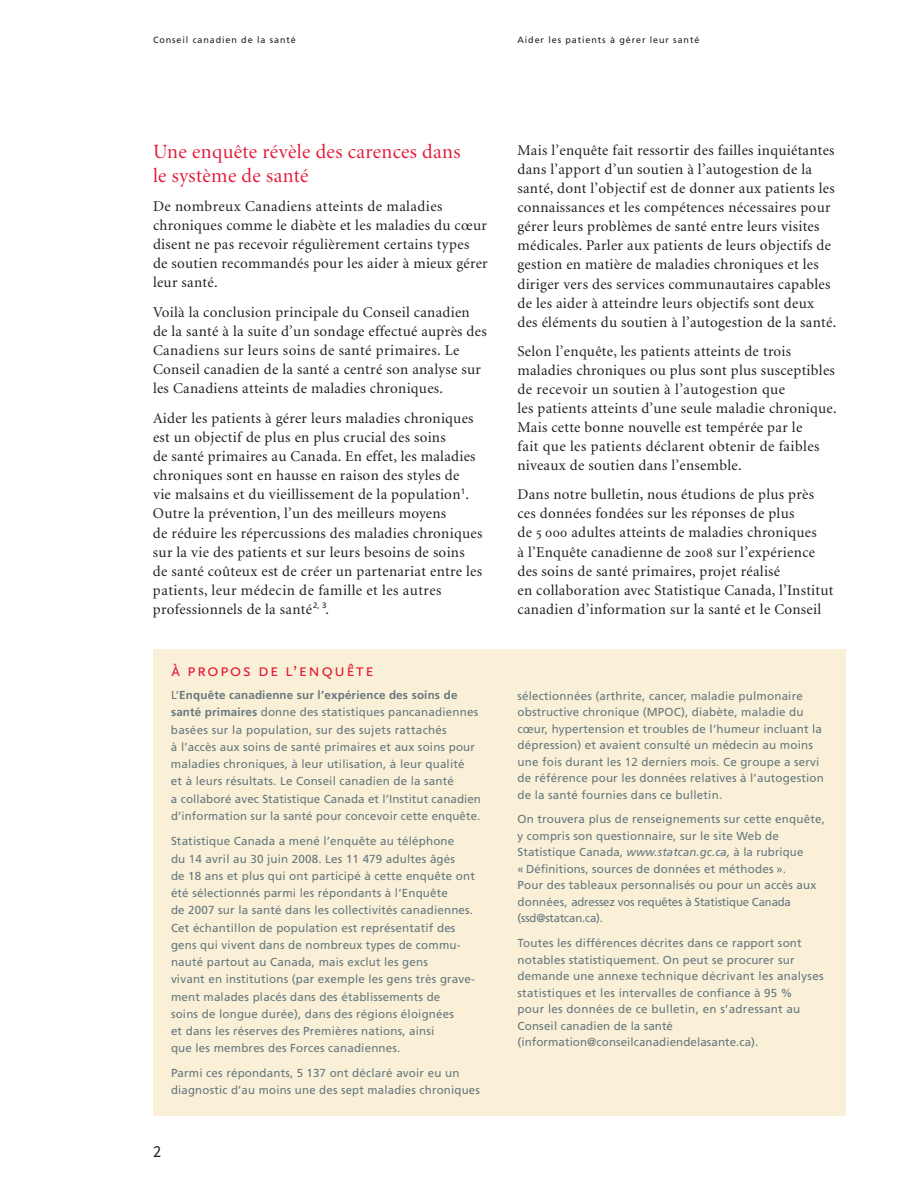
<style>
.page{position:relative;width:918px;height:1188px;background:#fff}
.page>*{position:absolute;margin:0;border:0;box-sizing:border-box;transform-origin:0 0}
.t1{font:20.25px/24px "Minion Display";letter-spacing:.02em;color:#e31836}
.t2{font:18px "Scala Sans Caps";letter-spacing:.06em;color:#e31836}
.t3{font:16.5px "Scala Sans Caps";color:#231f20}
.t4{font:15px/19.2px "Minion";letter-spacing:.02em;color:#231f20}
.t5{font:11.7px/17.2px "Frutiger";letter-spacing:.015em;color:#66787e}
.t6{font:9px "Frutiger";letter-spacing:.1em;color:#231f20}
.s1{font-weight:700}
.s2{font-family:"Minion Exp";font-size:14.25px}
.s3{font-style:italic}
</style>
<div class="page">
<div style="left:153px;top:650px;width:693px;height:466px;background:#faf0d8"></div>
<p class="t6" style="left:153px;top:36px;width:144px">Conseil canadien de la santé</p>
<p class="t6" style="left:518px;top:36px;width:183px">Aider les patients à gérer leur santé</p>
<h1 class="t1" style="left:153px;top:142px;width:309px">Une enquête révèle des carences dans le système de santé</h1>
<p class="t4" style="left:153px;top:197px;width:336px">De nombreux Canadiens atteints de maladies chroniques comme le diabète et les maladies du cœur disent ne pas recevoir régulièrement certains types<br>de soutien recommandés pour les aider à mieux gérer leur santé.</p>
<p class="t4" style="left:153px;top:303px;width:335px">Voilà la conclusion principale du Conseil canadien de la santé à la suite d’un sondage effectué auprès des Canadiens sur leurs soins de santé primaires. Le Conseil canadien de la santé a centré son analyse sur les Canadiens atteints de maladies chroniques.</p>
<p class="t4" style="left:153px;top:410px;width:331px">Aider les patients à gérer leurs maladies chroniques est un objectif de plus en plus crucial des soins<br>de santé primaires au Canada. En effet, les maladies chroniques sont en hausse en raison des styles de<br>vie malsains et du vieillissement de la population<sup>1</sup>.<br>Outre la prévention, l’un des meilleurs moyens<br>de réduire les répercussions des maladies chroniques sur la vie des patients et sur leurs besoins de soins de santé coûteux est de créer un partenariat entre les patients, leur médecin de famille et les autres professionnels de la santé<sup>2,</sup> <sup>3</sup>.</p>
<h2 class="t2" style="left:171px;top:659px;width:204px">à propos de l’enquête</h2>
<p class="t5" style="left:171px;top:687px;width:312px">L’<span class="s1">Enquête canadienne sur l’expérience des soins de santé primaires</span> donne des statistiques pan canadiennes basées sur la population, sur des sujets rattachés<br>à l’accès aux soins de santé primaires et aux soins pour maladies chroniques, à leur utilisation, à leur qualité<br>et à leurs résultats. Le Conseil canadien de la santé<br>a collaboré avec Statistique Canada et l’Institut canadien d’information sur la santé pour concevoir cette enquête.</p>
<p class="t5" style="left:171px;top:834px;width:306px">Statistique Canada a mené l’enquête au téléphone<br>du 14 avril au 30 juin 2008. Les 11 479 adultes âgés<br>de 18 ans et plus qui ont participé à cette enquête ont été sélectionnés parmi les répondants à l’Enquête<br>de 2007 sur la santé dans les collectivités canadiennes.<br>Cet échantillon de population est représentatif des gens qui vivent dans de nombreux types de commu&shy;nauté partout au Canada, mais exclut les gens<br>vivant en institutions (par exemple les gens très grave&shy;ment malades placés dans des établissements de<br>soins de longue durée), dans des régions éloignées<br>et dans les réserves des Premières nations, ainsi<br>que les membres des Forces canadiennes.</p>
<p class="t5" style="left:171px;top:1066px;width:310px;line-height:16.5px">Parmi ces répondants, 5 137 ont déclaré avoir eu un diagnostic d’au moins une des sept maladies chroniques</p>
<h3 class="t3" style="left:153px;top:1141px;width:10px">2</h3>
<p class="t4" style="left:517px;top:142px;width:320px">Mais l’enquête fait ressortir des failles inquiétantes dans l’apport d’un soutien à l’autogestion de la santé, dont l’objectif est de donner aux patients les connaissances et les compétences nécessaires pour gérer leurs problèmes de santé entre leurs visites médicales. Parler aux patients de leurs objectifs de gestion en matière de maladies chroniques et les diriger vers des services communautaires capables de les aider à atteindre leurs objectifs sont deux des éléments du soutien à l’autogestion de la santé.</p>
<p class="t4" style="left:517px;top:343px;width:321px">Selon l’enquête, les patients atteints de trois maladies chroniques ou plus sont plus susceptibles de recevoir un soutien à l’autogestion que<br>les patients atteints d’une seule maladie chronique.<br>Mais cette bonne nouvelle est tempérée par le<br>fait que les patients déclarent obtenir de faibles niveaux de soutien dans l’ensemble.</p>
<p class="t4" style="left:517px;top:486px;width:318px">Dans notre bulletin, nous étudions de plus près ces données fondées sur les réponses de plus<br>de <span class="s2">5 000</span> adultes atteints de maladies chroniques<br>à l’Enquête canadienne de <span class="s2">2008</span> sur l’expérience des soins de santé primaires, projet réalisé<br>en collaboration avec Statistique Canada, l’Institut canadien d’information sur la santé et le Conseil</p>
<p class="t5" style="left:518px;top:688px;width:308px;line-height:16.5px">sélectionnées (arthrite, cancer, maladie pulmonaire obstructive chronique (MPOC), diabète, maladie du cœur, hypertension et troubles de l’humeur incluant la dépression) et avaient consulté un médecin au moins une fois durant les 12 derniers mois. Ce groupe a servi de référence pour les données relatives à l’autogestion de la santé fournies dans ce bulletin.</p>
<p class="t5" style="left:518px;top:812px;width:309px;line-height:16.5px">On trouvera plus de renseignements sur cette enquête, y compris son questionnaire, sur le site Web de<br>Sta tis tique Canada, <span class="s3">www.statcan.gc.ca,</span> à la rubrique<br>« Défin itions, sources de données et méthodes ».<br>Pour des tableaux personnalisés ou pour un accès aux données, adressez vos requêtes à Statistique Canada (ssd@statcan.ca).</p>
<p class="t5" style="left:518px;top:936px;width:308px;line-height:16.5px">Toutes les différences décrites dans ce rapport sont notables statistiquement. On peut se procurer sur<br>dem ande une annexe technique décrivant les analyses statistiques et les intervalles de confiance à 95 %<br>pour les données de ce bulletin, en s’adressant au Conseil canadien de la santé (information@conseilcanadiendelasante.ca).</p>
</div>
